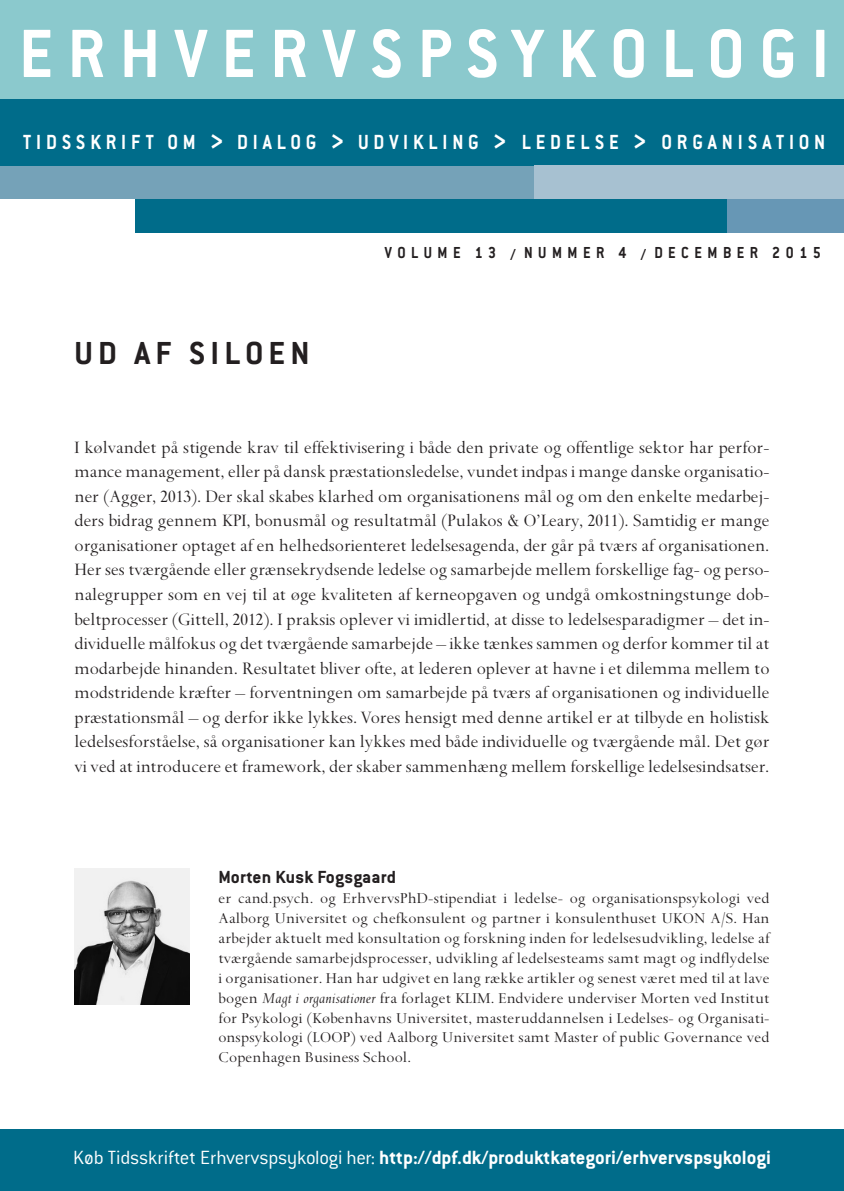
<style>
.page{position:relative;width:844px;height:1191px;background:#fff}
.page>*{position:absolute;margin:0;border:0;box-sizing:border-box;transform-origin:0 0}
.t1{font:700 74.9px "Conduit ITC";letter-spacing:.205em;color:#fff;scale:.95 1}
.t2{font:700 35px "Conduit ITC";letter-spacing:.15em;color:#231f20}
.t3{font:700 22.4px "Conduit ITC";letter-spacing:.24em;color:#fff;scale:.9 1}
.t4{font:700 21px "Conduit ITC";color:#fff}
.t5{font:19.25px/24.5px "Spectrum";color:#231f20;text-align:justify}
.t6{font:700 19.25px "Conduit ITC";letter-spacing:.01em;color:#231f20}
.t7{font:700 17.5px "Conduit ITC";letter-spacing:.35em;color:#231f20;scale:.9 1}
.t8{font:16.62px/19.9px "Spectrum";letter-spacing:.01em;color:#231f20;text-align:justify}
.s1{font-size:31.15px}
.s2{font-style:italic}
.s3{font-weight:300}
</style>
<div class="page">
<div style="left:0;top:1129px;width:843px;height:62px;background:#006c8a"></div>
<div style="left:0;top:0;width:843px;height:124px;background:#8bc9cd"></div>
<div style="left:0;top:166px;width:652px;height:33px;background:#75a2b8"></div>
<div style="left:0;top:99px;width:843px;height:67px;background:#006c8a"></div>
<div style="left:534px;top:166px;width:309px;height:33px;background:#a7c1d1"></div>
<div style="left:614px;top:199px;width:229px;height:33px;background:#6797b5"></div>
<div style="left:136px;top:199px;width:591px;height:33px;background:#006c8a"></div>
<img style="left:74px;top:868px;width:115px;height:136px">
<h1 class="t1" style="left:19px;top:29px;width:854px">ERHVERVSPSYKOLOGI</h1>
<p class="t3" style="left:23px;top:134px;width:892px">TIDSSKRIFT OM <span class="s1">&gt;</span> DIALOG <span class="s1">&gt;</span> UDVIKLING <span class="s1">&gt;</span> LEDELSE <span class="s1">&gt;</span> ORGANISATION</p>
<h2 class="t2" style="left:74px;top:339px;width:237px">UD AF SILOEN</h2>
<p class="t7" style="left:384px;top:247px;width:486px">VOLUME 13 / NUMMER 4 / DECEMBER 2015</p>
<p class="t5" style="left:74px;top:437px;width:696px">I kølvandet på stigende krav til effektivisering i både den private og offentlige sektor har perfor&shy;mance management, eller på dansk præstationsledelse, vundet indpas i mange danske organisatio&shy;ner (Agger, 2013). Der skal skabes klarhed om organisationens mål og om den enkelte medarbej&shy;ders bidrag gennem KPI, bonusmål og resultatmål (Pulakos &amp; O’Leary, 2011). Samtidig er mange organisationer optaget af en helhedsorienteret ledelsesagenda, der går på tværs af organisationen.<br>Her ses tværgående eller grænsekrydsende ledelse og samarbejde mellem forskellige fag- og perso&shy;nalegrupper som en vej til at øge kvaliteten af kerneopgaven og undgå omkostningstunge dob&shy;beltprocesser (Gittell, 2012). I praksis oplever vi imidlertid, at disse to ledelsesparadigmer – det in&shy;dividuelle målfokus og det tværgående samarbejde – ikke tænkes sammen og derfor kommer til at modarbejde hinanden. Resultatet bliver ofte, at lederen oplever at havne i et dilemma mellem to modstridende kræfter – forventningen om samarbejde på tværs af organisationen og individuelle præstationsmål – og derfor ikke lykkes. Vores hensigt med denne artikel er at tilbyde en holistisk ledelsesforståelse, så organisationer kan lykkes med både individuelle og tværgående mål. Det gør vi ved at introducere et framework, der skaber sammenhæng mellem forskellige ledelsesindsatser.</p>
<p class="t6" style="left:218px;top:869px;width:179px">Morten Kusk Fogsgaard</p>
<p class="t8" style="left:218px;top:889px;width:552px">er cand.psych. og ErhvervsPhD-stipendiat i ledelse- og organisationspsykologi ved Aalborg Universitet og chefkonsulent og partner i konsulenthuset UKON A/S. Han arbejder aktuelt med konsultation og forskning inden for ledelsesudvikling, ledelse af tværgående samarbejdsprocesser, udvikling af ledelsesteams samt magt og indflydelse i organisationer. Han har udgivet en lang række artikler og senest været med til at lave bogen <span class="s2">Magt i organisationer</span> fra forlaget KLIM. Endvidere underviser Morten ved Institut for Psykologi (Københavns Universitet, masteruddannelsen i Ledelses- og Organisati&shy;onspsykologi (LOOP) ved Aalborg Universitet samt Master of public Governance ved Copenhagen Business School.</p>
<p class="t4" style="left:73px;top:1150px;width:699px"><span class="s3">Køb Tidsskriftet Erhvervspsykologi her:</span> http://dpf.dk/produktkategori/erhvervspsykologi</p>
</div>
